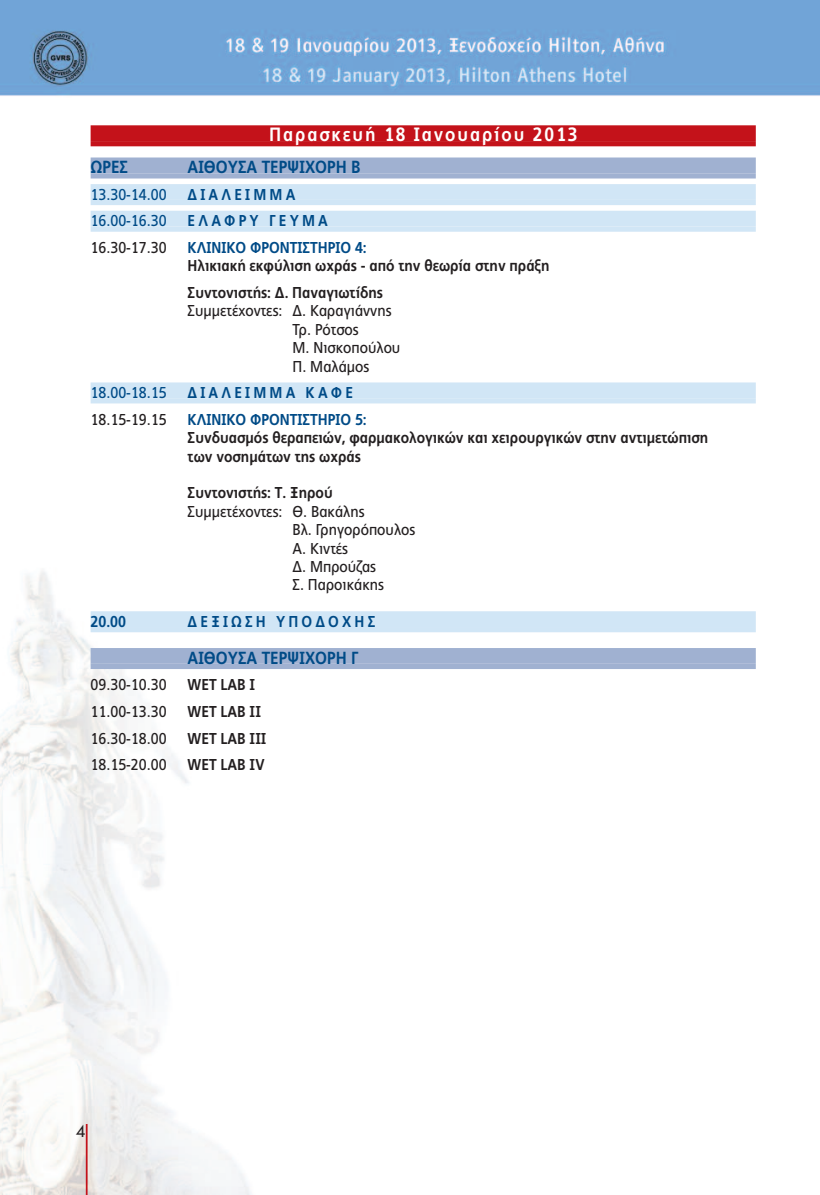
<style>
.page{position:relative;width:820px;height:1195px;background:#fff}
.page>*{position:absolute;margin:0;border:0;box-sizing:border-box;transform-origin:0 0}
.t1{font:700 19.25px "PF Index";letter-spacing:.1em;color:#fff}
.t2{font:700 17.5px "PF Index";color:#004b87}
.t3{font:700 15.75px/26.6px "PF Index";color:#231f20}
.t4{font:15.75px/18.4px "PF Index";color:#231f20}
.t5{font:700 15.75px "PF Index";letter-spacing:.2em;color:#004b87}
.t6{font:700 15.75px "PF Index";color:#004b87}
.t7{font:15.75px "PF Index";color:#004b87}
.t8{font:700 15.75px "PF Index";letter-spacing:.1em;color:#004b87}
.t9{font:15.75px "Art Futur H Medium";color:#231f20}
</style>
<div class="page">
<img style="left:0;top:0;width:819px;height:1195px">
<div style="left:91px;top:125px;width:664px;height:16px;background:#c4121a"></div>
<div style="left:91px;top:141px;width:664px;height:5px;background:#c4121a"></div>
<div style="left:91px;top:157px;width:664px;height:16px;background:#a0b1d1"></div>
<div style="left:91px;top:173px;width:664px;height:5px;background:#a0b1d1"></div>
<div style="left:91px;top:184px;width:664px;height:16px;background:#d1e6f6"></div>
<div style="left:91px;top:200px;width:664px;height:5px;background:#d1e6f6"></div>
<div style="left:91px;top:211px;width:664px;height:15px;background:#d1e6f6"></div>
<div style="left:91px;top:226px;width:664px;height:6px;background:#d1e6f6"></div>
<div style="left:91px;top:382px;width:664px;height:16px;background:#d1e6f6"></div>
<div style="left:91px;top:398px;width:664px;height:5px;background:#d1e6f6"></div>
<div style="left:91px;top:611px;width:664px;height:16px;background:#d1e6f6"></div>
<div style="left:91px;top:627px;width:664px;height:5px;background:#d1e6f6"></div>
<div style="left:91px;top:648px;width:664px;height:16px;background:#a0b1d1"></div>
<div style="left:91px;top:664px;width:664px;height:5px;background:#a0b1d1"></div>
<hr style="left:86px;top:1124px;width:2px;height:71px;background:#c4121a">
<p class="t1" style="left:269px;top:123px;width:310px">Παρασκευή 18 Ιανουαρίου 2013</p>
<p class="t2" style="left:91px;top:157px;width:39px">ΩΡΕΣ</p>
<p class="t2" style="left:188px;top:157px;width:174px">ΑΙΘΟΥΣΑ ΤΕΡΨΙΧΟΡΗ Β</p>
<p class="t7" style="left:91px;top:185px;width:77px">13.30-14.00</p>
<p class="t5" style="left:188px;top:185px;width:109px">∆ΙΑΛΕΙΜΜΑ</p>
<p class="t7" style="left:91px;top:212px;width:77px">16.00-16.30</p>
<p class="t5" style="left:188px;top:212px;width:142px">ΕΛΑΦΡΥ ΓΕΥΜΑ</p>
<p class="t4" style="left:91px;top:239px;width:77px">16.30-17.30</p>
<p class="t6" style="left:188px;top:238px;width:180px">ΚΛΙΝΙΚΟ ΦΡΟΝΤΙΣΤΗΡΙΟ 4:</p>
<p class="t3" style="left:188px;top:253px;width:363px">Ηλικιακή εκφύλιση ωχράς - από την θεωρία στην πράξη<br>Συντονιστής: ∆. Παναγιωτίδης</p>
<p class="t4" style="left:292px;top:302px;width:109px;text-indent:-105px">Συµµετέχοντες: ∆. Καραγιάννης<br>Τρ. Ρότσος<br>Μ. Νισκοπούλου<br>Π. Μαλάµος</p>
<p class="t7" style="left:91px;top:384px;width:77px">18.00-18.15</p>
<p class="t5" style="left:188px;top:383px;width:167px">∆ΙΑΛΕΙΜΜΑ ΚΑΦΕ</p>
<p class="t4" style="left:91px;top:410px;width:77px">18.15-19.15</p>
<p class="t6" style="left:188px;top:410px;width:180px">ΚΛΙΝΙΚΟ ΦΡΟΝΤΙΣΤΗΡΙΟ 5:</p>
<p class="t3" style="left:188px;top:428px;width:522px;line-height:18.4px">Συνδυασµός θεραπειών, φαρµακολογικών και χειρουργικών στην αντιµετώπιση των νοσηµάτων της ωχράς</p>
<p class="t3" style="left:188px;top:479px;width:147px">Συντονιστής: Τ. Ξηρού</p>
<p class="t4" style="left:292px;top:502px;width:124px;text-indent:-105px">Συµµετέχοντες: Θ. Βακάλης<br>Βλ. Γρηγορόπουλος<br>Α. Κιντές<br>∆. Μπρούζας<br>Σ. Παροικάκης</p>
<p class="t8" style="left:91px;top:612px;width:37px">20.00</p>
<p class="t5" style="left:188px;top:612px;width:189px">∆ΕΞΙΩΣΗ ΥΠΟ∆ΟΧΗΣ</p>
<p class="t2" style="left:188px;top:647px;width:172px">ΑΙΘΟΥΣΑ ΤΕΡΨΙΧΟΡΗ Γ</p>
<p class="t4" style="left:91px;top:676px;width:77px">09.30-10.30</p>
<p class="t3" style="left:188px;top:671px;width:69px">WET LAB I</p>
<p class="t4" style="left:91px;top:702px;width:77px">11.00-13.30</p>
<p class="t3" style="left:188px;top:698px;width:75px">WET LAB II</p>
<p class="t4" style="left:91px;top:729px;width:77px">16.30-18.00</p>
<p class="t3" style="left:188px;top:725px;width:80px">WET LAB IIΙ</p>
<p class="t4" style="left:91px;top:755px;width:77px">18.15-20.00</p>
<p class="t3" style="left:188px;top:751px;width:78px">WET LAB IV</p>
<p class="t9" style="left:76px;top:1122px;width:11px">4</p>
</div>
